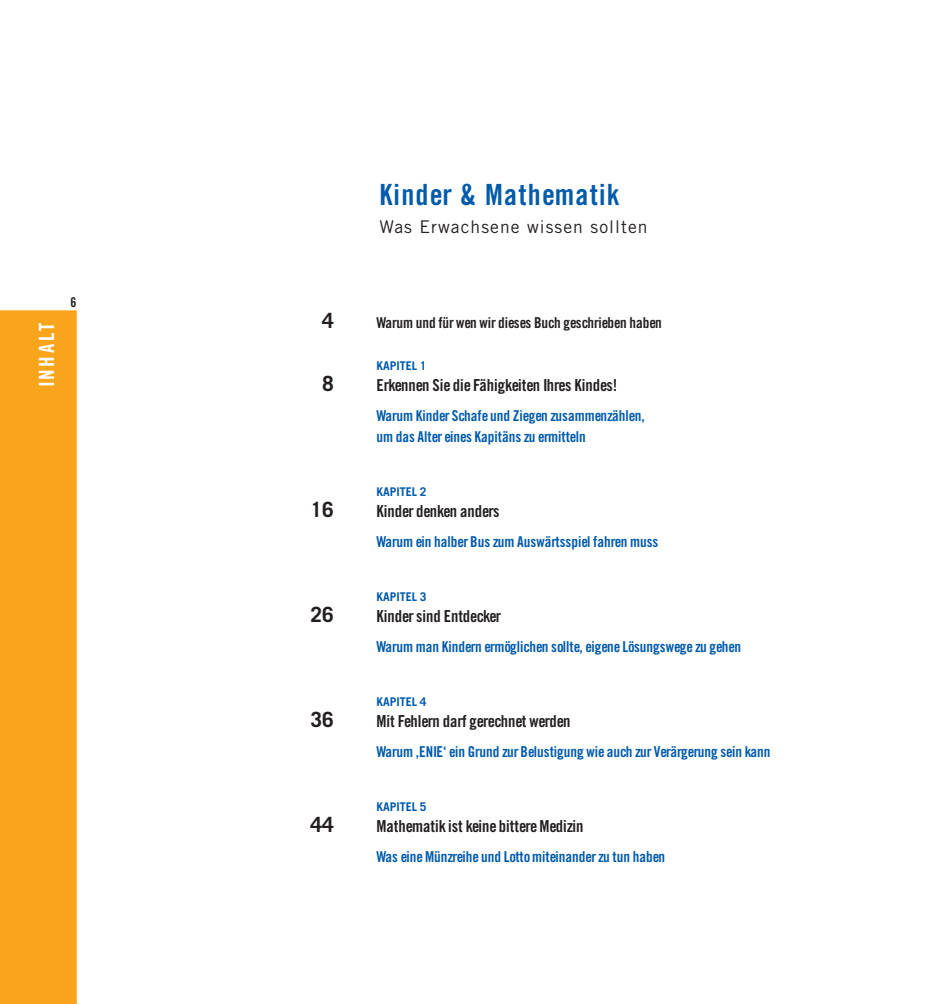
<style>
.page{position:relative;width:940px;height:1004px;background:#fff}
.page>*{position:absolute;margin:0;border:0;box-sizing:border-box;transform-origin:0 0}
.t1{font:29.25px "Trade Gothic Bold Cond Twenty";letter-spacing:.045em;color:#015aaa}
.t2{font:700 21px "Trade Gothic";color:#231f20}
.t3{font:21px "Trade Gothic Bold Cond Twenty";letter-spacing:.135em;color:#fff}
.t4{font:17.55px "Trade Gothic";letter-spacing:.06em;color:#231f20}
.t5{font:16.5px "Trade Gothic Bold Cond Twenty";color:#231f20}
.t6{font:16.5px "Trade Gothic Bold Cond Twenty";letter-spacing:-.055em;color:#231f20}
.t7{font:15px/21px "Trade Gothic Bold Cond Twenty";color:#015aaa}
.t8{font:15px "Trade Gothic Bold Cond Twenty";color:#231f20}
.t9{font:13.5px "Trade Gothic Bold Cond Twenty";color:#231f20}
.t10{font:700 12px "Trade Gothic";color:#015aaa}
</style>
<div class="page">
<div style="left:1px;top:311px;width:75px;height:692px;background:#f9a51b"></div>
<div style="left:0;top:310px;width:77px;height:693px;border:1px solid #f9a51b"></div>
<h2 class="t3" style="left:39px;top:387px;width:66px;rotate:-90deg">INHALT</h2>
<p class="t9" style="left:71px;top:297px;width:7px">6</p>
<h1 class="t1" style="left:379px;top:184px;width:242px">Kinder &amp; Mathematik</h1>
<p class="t4" style="left:379px;top:220px;width:270px">Was Erwachsene wissen sollten</p>
<h2 class="t2" style="left:322px;top:313px;width:13px">4</h2>
<p class="t8" style="left:376px;top:317px;width:287px">Warum und fürwen wir dieses Buch geschrieben haben</p>
<p class="t10" style="left:376px;top:361px;width:52px">KAPITEL 1</p>
<h2 class="t2" style="left:322px;top:376px;width:13px">8</h2>
<p class="t5" style="left:376px;top:379px;width:242px">Erkennen Sie die Fähigkeiten Ihres Kindes!</p>
<p class="t7" style="left:376px;top:406px;width:270px">Warum Kinder Schafe und Ziegen zusammenzählen, um das Alter eines Kapitäns zu ermitteln</p>
<p class="t10" style="left:376px;top:487px;width:52px">KAPITEL 2</p>
<h2 class="t2" style="left:310px;top:502px;width:25px">16</h2>
<p class="t5" style="left:376px;top:505px;width:125px">Kinder denken anders</p>
<p class="t7" style="left:376px;top:532px;width:283px">Warum ein halberBus zum Auswärtsspiel fahren muss</p>
<p class="t10" style="left:376px;top:592px;width:52px">KAPITEL 3</p>
<h2 class="t2" style="left:310px;top:607px;width:25px">26</h2>
<p class="t5" style="left:376px;top:610px;width:126px">Kindersind Entdecker</p>
<p class="t7" style="left:376px;top:637px;width:366px">Warum man Kindern ermöglichen sollte, eigene Lösungswege zu gehen</p>
<p class="t10" style="left:376px;top:697px;width:52px">KAPITEL 4</p>
<h2 class="t2" style="left:310px;top:712px;width:25px">36</h2>
<p class="t6" style="left:376px;top:715px;width:196px">Mit Fehlern darf gerechnet werden</p>
<p class="t7" style="left:376px;top:742px;width:396px">Warum ,ENIE‘ ein Grund zurBelustigung wie auch zur Verärgerung sein kann</p>
<p class="t10" style="left:376px;top:802px;width:52px">KAPITEL 5</p>
<h2 class="t2" style="left:310px;top:817px;width:25px">44</h2>
<p class="t5" style="left:376px;top:820px;width:208px">Mathematik ist keine bittereMedizin</p>
<p class="t7" style="left:376px;top:847px;width:290px">Was eineMünzreihe und Lottomiteinanderzu tun haben</p>
</div>
